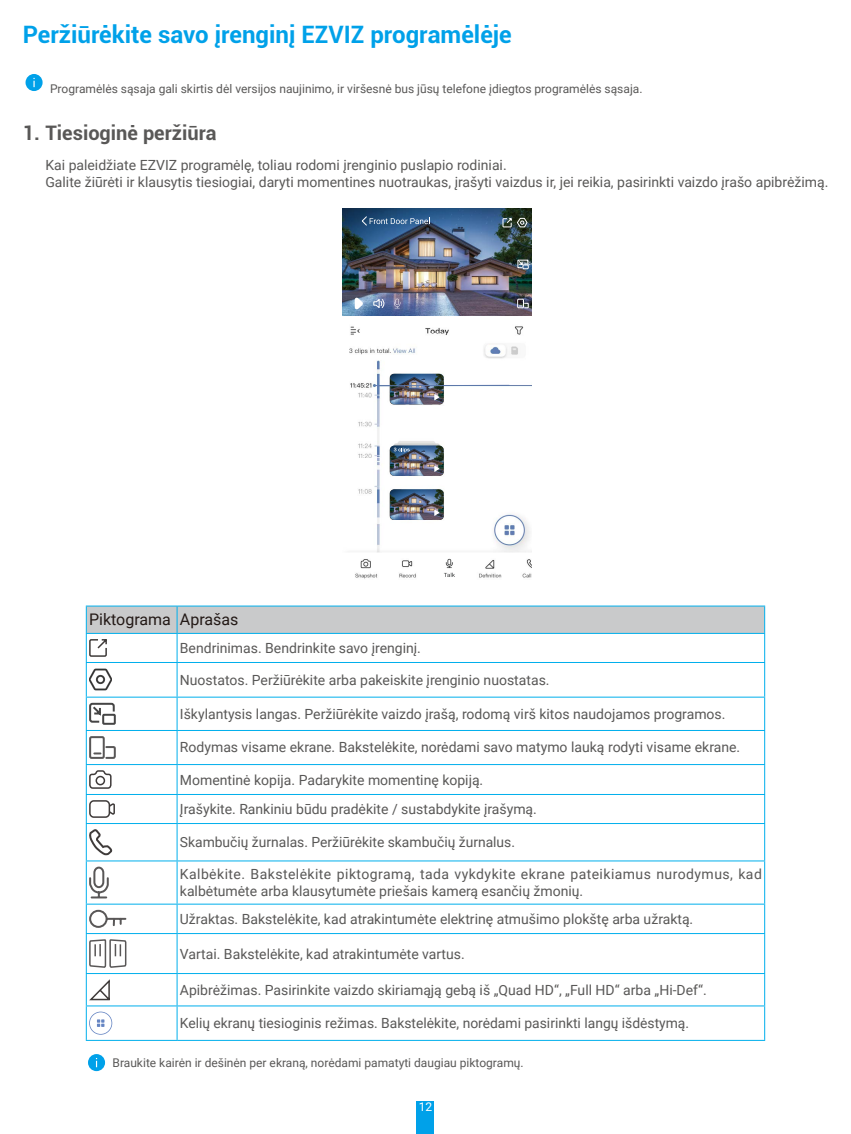
<style>
.page{position:relative;width:851px;height:1134px;background:#fff}
.page>*{position:absolute;margin:0;border:0;box-sizing:border-box;transform-origin:0 0}
.t1{font:700 24px "Roboto";color:#00a1e9}
.t2{font:700 20px "Roboto";color:#595857}
.t3{font:16px "Roboto";color:#231916}
.t4{font:14px/16.8px "Roboto";color:#595857}
.t5{font:14px/16.8px "Roboto";letter-spacing:.03em;color:#595857}
.t6{font:12px "Roboto";color:#595857}
.t7{font:12px "Roboto";color:#fff}
</style>
<div class="page">
<div style="left:417px;top:1101px;width:17px;height:33px;background:#00a1e9"></div>
<div style="left:26px;top:74px;width:17px;height:17px;background:#00a1e9;border-radius:50%"></div>
<svg style="left:33px;top:78px;width:2px;height:9px"></svg>
<img style="left:342px;top:315px;width:189px;height:264px">
<img style="left:440px;top:554px;width:18px;height:25px">
<img style="left:390px;top:445px;width:53px;height:31px">
<svg style="left:434px;top:465px;width:5px;height:7px"></svg>
<svg style="left:393px;top:448px;width:16px;height:4px"></svg>
<img style="left:390px;top:489px;width:53px;height:31px">
<svg style="left:434px;top:509px;width:5px;height:7px"></svg>
<img style="left:390px;top:374px;width:53px;height:30px">
<svg style="left:434px;top:394px;width:5px;height:6px"></svg>
<img style="left:342px;top:208px;width:189px;height:107px">
<svg style="left:502px;top:218px;width:25px;height:9px"></svg>
<svg style="left:517px;top:299px;width:11px;height:9px"></svg>
<svg style="left:373px;top:298px;width:13px;height:11px"></svg>
<svg style="left:394px;top:299px;width:6px;height:10px"></svg>
<hr style="left:378px;top:385px;width:131px;height:1px;background:#5c78ab">
<svg style="left:361px;top:215px;width:69px;height:12px"></svg>
<svg style="left:517px;top:260px;width:11px;height:9px"></svg>
<svg style="left:352px;top:290px;width:14px;height:26px"></svg>
<hr style="left:86px;top:605px;width:91px;height:1px;background:#00afec">
<hr style="left:177px;top:605px;width:588px;height:1px;background:#00afec">
<hr style="left:86px;top:662px;width:91px;height:1px;background:#00afec">
<hr style="left:86px;top:663px;width:1px;height:34px;background:#00afec">
<hr style="left:177px;top:662px;width:588px;height:1px;background:#00afec">
<hr style="left:176px;top:663px;width:1px;height:34px;background:#00afec">
<hr style="left:764px;top:663px;width:1px;height:34px;background:#00afec">
<hr style="left:86px;top:697px;width:91px;height:1px;background:#00afec">
<hr style="left:86px;top:698px;width:1px;height:32px;background:#00afec">
<hr style="left:177px;top:697px;width:588px;height:1px;background:#00afec">
<hr style="left:176px;top:698px;width:1px;height:32px;background:#00afec">
<hr style="left:764px;top:698px;width:1px;height:32px;background:#00afec">
<hr style="left:86px;top:730px;width:91px;height:1px;background:#00afec">
<hr style="left:86px;top:731px;width:1px;height:33px;background:#00afec">
<hr style="left:177px;top:730px;width:588px;height:1px;background:#00afec">
<hr style="left:176px;top:731px;width:1px;height:33px;background:#00afec">
<hr style="left:764px;top:731px;width:1px;height:33px;background:#00afec">
<hr style="left:86px;top:764px;width:91px;height:1px;background:#00afec">
<hr style="left:177px;top:764px;width:588px;height:1px;background:#00afec">
<hr style="left:86px;top:794px;width:91px;height:1px;background:#00afec">
<hr style="left:177px;top:794px;width:588px;height:1px;background:#00afec">
<svg style="left:176px;top:765px;width:1px;height:58px"></svg>
<svg style="left:764px;top:765px;width:1px;height:58px"></svg>
<hr style="left:86px;top:823px;width:91px;height:1px;background:#00afec">
<hr style="left:86px;top:824px;width:1px;height:36px;background:#00afec">
<hr style="left:177px;top:823px;width:588px;height:1px;background:#00afec">
<hr style="left:176px;top:824px;width:1px;height:36px;background:#00afec">
<hr style="left:764px;top:824px;width:1px;height:36px;background:#00afec">
<hr style="left:86px;top:860px;width:91px;height:1px;background:#00afec">
<hr style="left:86px;top:861px;width:1px;height:43px;background:#00afec">
<hr style="left:177px;top:860px;width:588px;height:1px;background:#00afec">
<hr style="left:176px;top:861px;width:1px;height:43px;background:#00afec">
<hr style="left:764px;top:861px;width:1px;height:43px;background:#00afec">
<hr style="left:86px;top:904px;width:91px;height:1px;background:#00afec">
<hr style="left:177px;top:904px;width:588px;height:1px;background:#00afec">
<svg style="left:176px;top:905px;width:1px;height:28px"></svg>
<svg style="left:764px;top:905px;width:1px;height:28px"></svg>
<hr style="left:86px;top:933px;width:91px;height:1px;background:#00afec">
<hr style="left:86px;top:934px;width:1px;height:39px;background:#00afec">
<hr style="left:177px;top:933px;width:588px;height:1px;background:#00afec">
<hr style="left:176px;top:934px;width:1px;height:39px;background:#00afec">
<hr style="left:764px;top:934px;width:1px;height:39px;background:#00afec">
<hr style="left:86px;top:973px;width:91px;height:1px;background:#00afec">
<hr style="left:86px;top:974px;width:1px;height:31px;background:#00afec">
<hr style="left:177px;top:973px;width:588px;height:1px;background:#00afec">
<hr style="left:176px;top:974px;width:1px;height:31px;background:#00afec">
<hr style="left:764px;top:974px;width:1px;height:31px;background:#00afec">
<hr style="left:86px;top:1005px;width:91px;height:1px;background:#00afec">
<hr style="left:86px;top:1006px;width:1px;height:34px;background:#00afec">
<hr style="left:177px;top:1005px;width:588px;height:1px;background:#00afec">
<hr style="left:176px;top:1006px;width:1px;height:34px;background:#00afec">
<hr style="left:764px;top:1006px;width:1px;height:34px;background:#00afec">
<hr style="left:86px;top:1040px;width:91px;height:1px;background:#00afec">
<hr style="left:177px;top:1040px;width:588px;height:1px;background:#00afec">
<svg style="left:86px;top:606px;width:679px;height:56px"></svg>
<img style="left:89px;top:668px;width:23px;height:23px">
<svg style="left:89px;top:702px;width:27px;height:23px"></svg>
<svg style="left:86px;top:735px;width:31px;height:88px"></svg>
<svg style="left:89px;top:829px;width:24px;height:27px"></svg>
<svg style="left:89px;top:866px;width:20px;height:33px"></svg>
<svg style="left:86px;top:905px;width:41px;height:64px"></svg>
<svg style="left:89px;top:979px;width:21px;height:22px"></svg>
<svg style="left:89px;top:1011px;width:23px;height:24px"></svg>
<div style="left:90px;top:1012px;width:21px;height:22px;background:#fff;border-radius:50%"></div>
<svg style="left:97px;top:1019px;width:7px;height:8px"></svg>
<div style="left:88px;top:1054px;width:17px;height:17px;background:#00a1e9;border-radius:50%"></div>
<h1 class="t1" style="left:23px;top:18px;width:490px">Peržiūrėkite savo įrenginį EZVIZ programėlėje</h1>
<p class="t6" style="left:50px;top:80px;width:594px">Programėlės sąsaja gali skirtis dėl versijos naujinimo, ir viršesnė bus jūsų telefone įdiegtos programėlės sąsaja.</p>
<h2 class="t2" style="left:23px;top:119px;width:195px">1. Tiesioginė peržiūra</h2>
<p class="t4" style="left:45px;top:156px;width:784px">Kai paleidžiate EZVIZ programėlę, toliau rodomi įrenginio puslapio rodiniai.<br>Galite žiūrėti ir klausytis tiesiogiai, daryti momentines nuotraukas, įrašyti vaizdus ir, jei reikia, pasirinkti vaizdo įrašo apibrėžimą.</p>
<p class="t3" style="left:89px;top:608px;width:151px">Piktograma Aprašas</p>
<p class="t4" style="left:180px;top:639px;width:242px">Bendrinimas. Bendrinkite savo įrenginį.</p>
<p class="t4" style="left:180px;top:671px;width:371px">Nuostatos. Peržiūrėkite arba pakeiskite įrenginio nuostatas.</p>
<p class="t4" style="left:180px;top:705px;width:547px">Iškylantysis langas. Peržiūrėkite vaizdo įrašą, rodomą virš kitos naudojamos programos.</p>
<p class="t4" style="left:180px;top:739px;width:561px">Rodymas visame ekrane. Bakstelėkite, norėdami savo matymo lauką rodyti visame ekrane.</p>
<p class="t4" style="left:180px;top:764px;width:358px;line-height:29.4px">Momentinė kopija. Padarykite momentinę kopiją.<br>Įrašykite. Rankiniu būdu pradėkite / sustabdykite įrašymą.</p>
<p class="t4" style="left:180px;top:833px;width:336px">Skambučių žurnalas. Peržiūrėkite skambučių žurnalus.</p>
<p class="t5" style="left:180px;top:865px;width:583px">Kalbėkite. Bakstelėkite piktogramą, tada vykdykite ekrane pateikiamus nurodymus, kad kalbėtumėte arba klausytumėte priešais kamerą esančių žmonių.</p>
<p class="t4" style="left:180px;top:910px;width:515px">Užraktas. Bakstelėkite, kad atrakintumėte elektrinę atmušimo plokštę arba užraktą.</p>
<p class="t4" style="left:180px;top:945px;width:286px">Vartai. Bakstelėkite, kad atrakintumėte vartus.</p>
<p class="t4" style="left:180px;top:981px;width:528px">Apibrėžimas. Pasirinkite vaizdo skiriamąją gebą iš „Quad HD“, „Full HD“ arba „Hi-Def“.</p>
<p class="t4" style="left:180px;top:1014px;width:510px">Kelių ekranų tiesioginis režimas. Bakstelėkite, norėdami pasirinkti langų išdėstymą.</p>
<p class="t6" style="left:112px;top:1054px;width:412px">Braukite kairėn ir dešinėn per ekraną, norėdami pamatyti daugiau piktogramų.</p>
<p class="t7" style="left:418px;top:1099px;width:15px">12</p>
</div>
